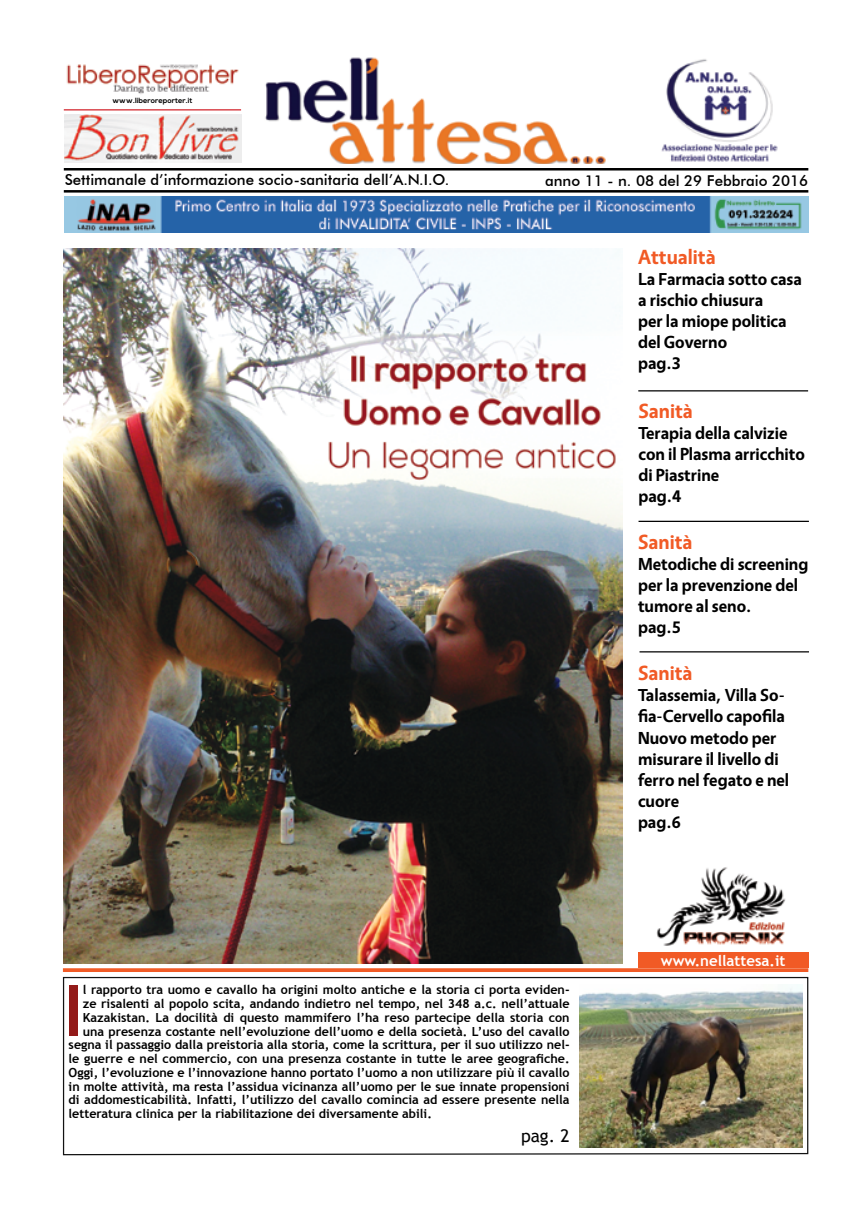
<style>
.page{position:relative;width:858px;height:1212px;background:#fff}
.page>*{position:absolute;margin:0;border:0;box-sizing:border-box;transform-origin:0 0}
.t1{font:700 70.12px "Trebuchet MS";color:#931a19}
.t2{font:700 20.62px "Vegur";color:#f15a25}
.t3{font:700 17.5px/21px "Vegur";color:#000}
.t4{font:17.5px "Trebuchet MS";color:#000}
.t5{font:500 15px "Futura BT";color:#000}
.t6{font:700 15px "Trebuchet MS";color:#fff}
.t7{font:700 12.5px "Trebuchet MS";color:#000}
.t8{font:700 7.5px "Nexa";color:#000}
</style>
<div class="page">
<hr style="left:64px;top:168px;width:744px;height:2px;background:#000">
<hr style="left:64px;top:190px;width:744px;height:3px;background:#000">
<img style="left:65px;top:197px;width:743px;height:35px">
<img style="left:66px;top:64px;width:173px;height:30px">
<img style="left:65px;top:114px;width:176px;height:48px">
<hr style="left:64px;top:109px;width:177px;height:1px;background:#d2232a">
<img style="left:661px;top:59px;width:117px;height:103px">
<img style="left:265px;top:57px;width:341px;height:106px">
<div style="left:638px;top:952px;width:170px;height:15px;background:#f15a25"></div>
<img style="left:64px;top:249px;width:558px;height:714px">
<hr style="left:638px;top:390px;width:170px;height:1px;background:#000">
<hr style="left:639px;top:651px;width:170px;height:1px;background:#000">
<svg style="left:63px;top:968px;width:745px;height:4px;background:#f16432"></svg>
<svg style="left:62px;top:976px;width:746px;height:180px"></svg>
<img style="left:579px;top:984px;width:223px;height:163px">
<hr style="left:638px;top:521px;width:170px;height:1px;background:#000">
<img style="left:656px;top:867px;width:130px;height:79px">
<p class="t8" style="left:112px;top:96px;width:81px">www.liberoreporter.it</p>
<p class="t5" style="left:65px;top:171px;width:386px">Settimanale d’informazione socio-sanitaria dell’A.N.I.O.</p>
<p class="t5" style="left:545px;top:172px;width:265px">anno 11 - n. 08 del 29 Febbraio 2016</p>
<h2 class="t2" style="left:638px;top:246px;width:79px">Attualità</h2>
<h3 class="t3" style="left:638px;top:269px;width:165px">La Farmacia sotto casa a rischio chiusura<br>per la miope politica del Governo<br>pag.3</h3>
<h2 class="t2" style="left:638px;top:400px;width:56px">Sanità</h2>
<h3 class="t3" style="left:638px;top:423px;width:168px">Terapia della calvizie con il Plasma arricchito di Piastrine<br>pag.4</h3>
<h2 class="t2" style="left:638px;top:530px;width:56px">Sanità</h2>
<h3 class="t3" style="left:638px;top:553px;width:172px">Metodiche di screening per la prevenzione del tumore al seno.<br>pag.5</h3>
<h2 class="t2" style="left:638px;top:662px;width:56px">Sanità</h2>
<h3 class="t3" style="left:638px;top:685px;width:153px">Talassemia, Villa So&shy;fia-Cervello capofila<br>Nuovo metodo per misurare il livello di ferro nel fegato e nel cuore<br>pag.6</h3>
<h1 class="t1" style="left:63px;top:967px;width:21px">I</h1>
<p class="t7" style="left:83px;top:982px;width:488px">l rapporto tra uomo e cavallo ha origini molto antiche e la storia ci porta eviden-</p>
<p class="t7" style="left:83px;top:996px;width:488px">ze risalenti al popolo scita, andando indietro nel tempo, nel 348 a.c. nell’attuale</p>
<p class="t7" style="left:83px;top:1010px;width:488px">Kazakistan. La docilità di questo mammifero l’ha reso partecipe della storia con</p>
<p class="t7" style="left:83px;top:1023px;width:488px">una presenza costante nell’evoluzione dell’uomo e della società. L’uso del cavallo</p>
<p class="t7" style="left:69px;top:1037px;width:502px">segna il passaggio dalla preistoria alla storia, come la scrittura, per il suo utilizzo nel-</p>
<p class="t7" style="left:69px;top:1051px;width:502px">le guerre e nel commercio, con una presenza costante in tutte le aree geografiche.</p>
<p class="t7" style="left:69px;top:1065px;width:502px">Oggi, l’evoluzione e l’innovazione hanno portato l’uomo a non utilizzare più il cavallo</p>
<p class="t7" style="left:69px;top:1078px;width:502px">in molte attività, ma resta l’assidua vicinanza all’uomo per le sue innate propensioni</p>
<p class="t7" style="left:69px;top:1092px;width:502px">di addomesticabilità. Infatti, l’utilizzo del cavallo comincia ad essere presente nella</p>
<p class="t7" style="left:69px;top:1106px;width:365px">letteratura clinica per la riabilitazione dei diversamente abili.</p>
<h3 class="t4" style="left:521px;top:1125px;width:50px">pag. 2</h3>
<p class="t6" style="left:661px;top:951px;width:126px">www.nellattesa.it</p>
</div>
